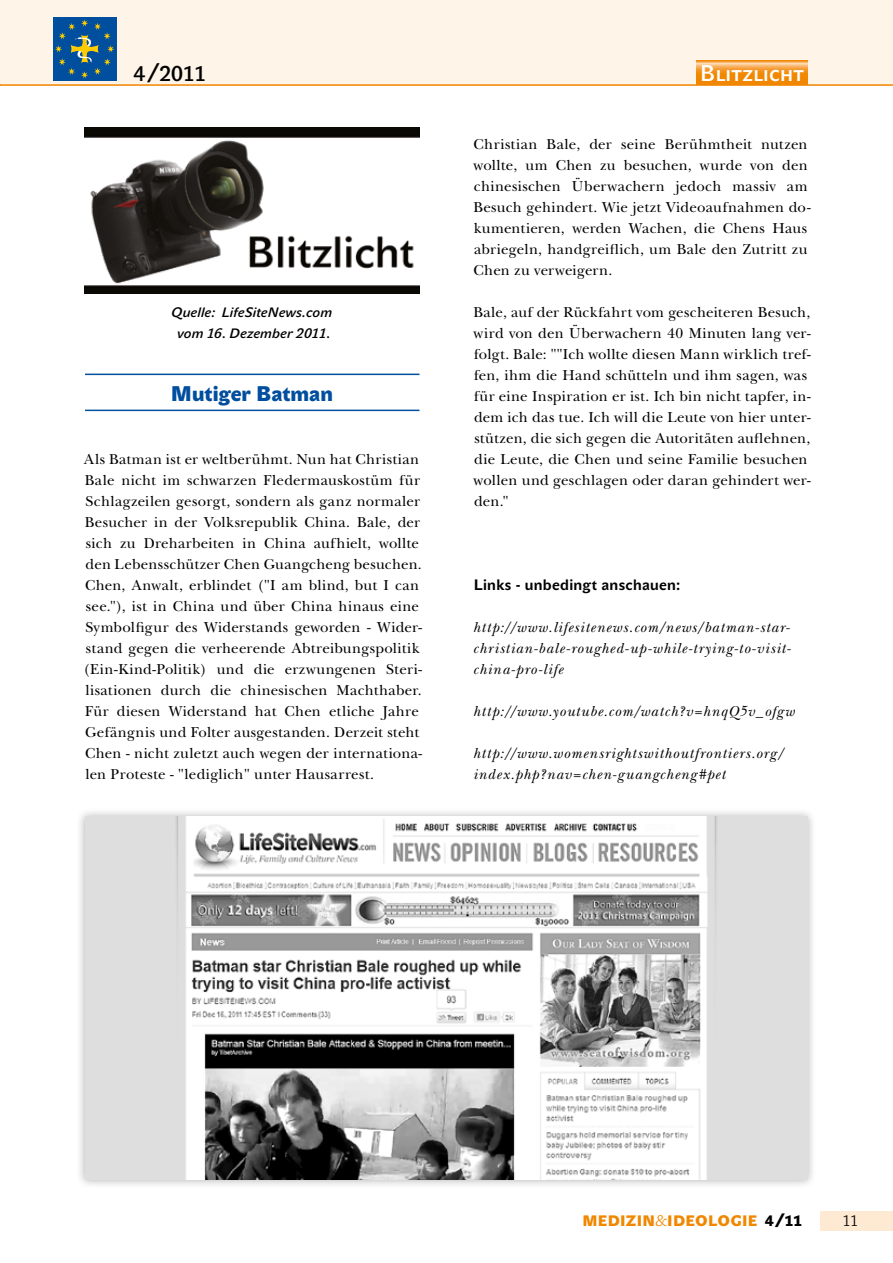
<style>
.page{position:relative;width:893px;height:1263px;background:#fff}
.page>*{position:absolute;margin:0;border:0;box-sizing:border-box;transform-origin:0 0}
.t1{font:22.5px "John Sans Medium Pro";letter-spacing:.02em;color:#fff}
.t2{font:21px "John Sans Black Pro";color:#004e9e}
.t3{font:21px "John Sans Medium Pro";color:#000}
.t4{font:15px/21px "New Baskerville Std";letter-spacing:.015em;color:#000}
.t5{font:italic 15px/21px "New Baskerville Std";letter-spacing:.065em;color:#000;text-align:justify}
.t6{font:700 15px "John Sans Text Pro";letter-spacing:.02em;color:#000}
.t7{font:15px "John Sans Black Pro";letter-spacing:.015em;color:#f18700}
.t8{font:15px "John Sans Lite Pro";color:#000}
.t9{font:italic 13.5px/21px "John Sans Medium Pro";letter-spacing:.01em;color:#000;text-align:center}
.s1{font-family:"John Sans Lite Pro"}
.s2{color:#000}
</style>
<div class="page">
<div style="left:1px;top:0;width:892px;height:86px;background:#fef4e8"></div>
<div style="left:820px;top:1211px;width:73px;height:19px;background:#fee9d2"></div>
<hr style="left:0;top:0;width:1px;height:86px;background:#fef4e8">
<hr style="left:0;top:84px;width:893px;height:2px;background:#f18700">
<hr style="left:85px;top:374px;width:334px;height:1px;background:#004e9e">
<hr style="left:85px;top:410px;width:334px;height:1px;background:#004e9e">
<img style="left:85px;top:128px;width:334px;height:166px">
<div style="left:76px;top:807px;width:741px;height:382px;background:#000;opacity:.3"></div>
<img style="left:85px;top:816px;width:723px;height:363px">
<div style="left:53px;top:17px;width:63px;height:63px;background:#004e9e"></div>
<svg style="left:55px;top:19px;width:59px;height:59px"></svg>
<svg style="left:696px;top:61px;width:112px;height:23px;background:#f49a2a"></svg>
<h2 class="t3" style="left:134px;top:61px;width:74px">4/2011</h2>
<h1 class="t1" style="left:700px;top:60px;width:105px">Blitzlicht</h1>
<p class="t9" style="left:171px;top:302px;width:162px">Quelle: LifeSiteNews.com vom 16. Dezember 2011.</p>
<h2 class="t2" style="left:171px;top:381px;width:164px">Mutiger Batman</h2>
<p class="t4" style="left:83px;top:448px;width:340px">Als Batman ist er weltberühmt. Nun hat Christian Bale nicht im schwarzen Fledermauskostüm für Schlagzeilen gesorgt, sondern als ganz normaler Besucher in der Volksrepublik China. Bale, der sich zu Dreharbeiten in China aufhielt, wollte den Lebensschützer Chen Guangcheng besuchen.<br>Chen, Anwalt, erblindet ("I am blind, but I can see."), ist in China und über China hinaus eine Symbolfigur des Widerstands geworden - Wider&shy;stand gegen die verheerende Abtreibungspolitik (Ein-Kind-Politik) und die erzwungenen Steri&shy;lisationen durch die chinesischen Machthaber.<br>Für diesen Widerstand hat Chen etliche Jahre Gefängnis und Folter ausgestanden. Derzeit steht Chen - nicht zuletzt auch wegen der internationa&shy;len Proteste - "lediglich" unter Hausarrest.</p>
<p class="t4" style="left:473px;top:133px;width:339px">Christian Bale, der seine Berühmtheit nutzen wollte, um Chen zu besuchen, wurde von den chinesischen Überwachern jedoch massiv am Besuch gehindert. Wie jetzt Videoaufnahmen do&shy;kumentieren, werden Wachen, die Chens Haus abriegeln, handgreiflich, um Bale den Zutritt zu Chen zu verweigern.</p>
<p class="t4" style="left:473px;top:301px;width:339px">Bale, auf der Rückfahrt vom gescheiteren Besuch, wird von den Überwachern 40 Minuten lang ver&shy;folgt. Bale: ""Ich wollte diesen Mann wirklich tref&shy;fen, ihm die Hand schütteln und ihm sagen, was für eine Inspiration er ist. Ich bin nicht tapfer, in&shy;dem ich das tue. Ich will die Leute von hier unter&shy;stützen, die sich gegen die Autoritäten auflehnen, die Leute, die Chen und seine Familie besuchen wollen und geschlagen oder daran gehindert wer&shy;den."</p>
<p class="t6" style="left:474px;top:576px;width:208px">Links - unbedingt anschauen:</p>
<p class="t5" style="left:473px;top:616px;width:320px">http://www.lifesitenews.com/news/batman-star&shy;christian-bale-roughed-up-while-trying-to-visit&shy;china-pro-life</p>
<p class="t5" style="left:473px;top:700px;width:323px">http://www.youtube.com/watch?v=hnqQ5v_ofgw</p>
<p class="t5" style="left:473px;top:742px;width:312px">http://www.womensrightswithoutfrontiers.org/ index.php?nav=chen-guangcheng#pet</p>
<p class="t7" style="left:582px;top:1212px;width:221px">Medizin<span class="s1">&amp;</span>I deologie <span class="s2">4/11</span></p>
<p class="t8" style="left:842px;top:1212px;width:17px">11</p>
</div>
